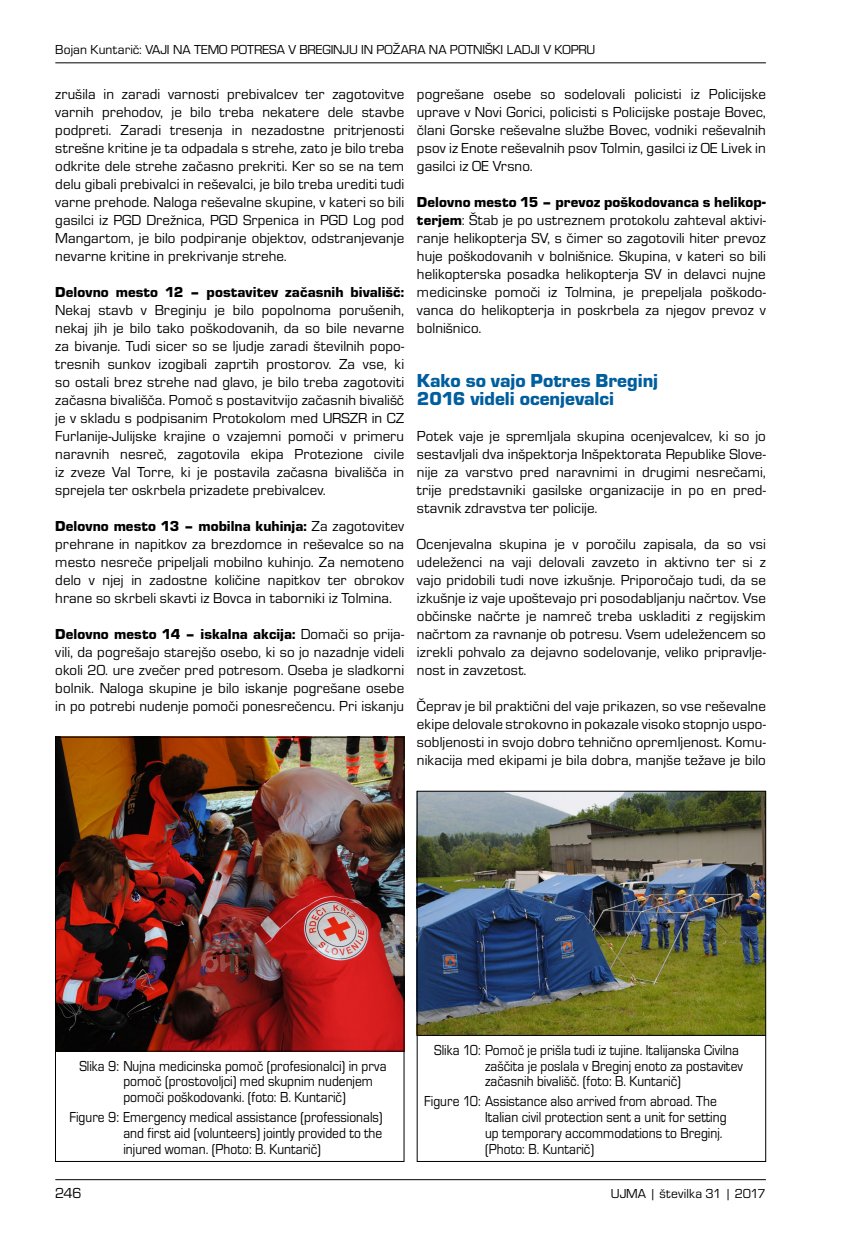
<style>
.page{position:relative;width:851px;height:1234px;background:#fff}
.page>*{position:absolute;margin:0;border:0;box-sizing:border-box;transform-origin:0 0}
.NASLOV_2{font:19.5px/18px "Eurostile TEE Blac";color:#005e9e}
.BODY{font:15px/18px "Eurostile TEE";letter-spacing:.005em;color:#000;text-align:justify}
.PODPIS_slika{font:15px/15.8px "Eurostile TEE";color:#000;scale:.9 1}
.PASICA{font:13.5px "Eurostile TEE";color:#000}
.s1{font-family:"Eurostile TEE Blac"}
</style>
<div class="page">
<hr style="left:55px;top:1178px;width:710px;height:1px;background:#000">
<hr style="left:55px;top:62px;width:710px;height:1px;background:#000">
<img style="left:419px;top:792px;width:344px;height:242px">
<img style="left:57px;top:738px;width:345px;height:312px">
<div style="left:417px;top:790px;width:348px;height:371px;border:1px solid #000"></div>
<hr style="left:417px;top:1034px;width:348px;height:1px;background:#000">
<div style="left:55px;top:736px;width:349px;height:425px;border:1px solid #000"></div>
<hr style="left:55px;top:1050px;width:349px;height:1px;background:#000">
<p class="PASICA" style="left:55px;top:42px;width:541px">Bojan Kuntarič: VAJI NA TEMO POTRESA V BREGINJU IN POŽARA NA POTNIŠKI LADJI V KOPRU</p>
<p class="BODY" style="left:55px;top:85px;width:350px">zrušila in zaradi varnosti prebivalcev ter zagotovitve varnih prehodov, je bilo treba nekatere dele stavbe podpreti. Zaradi tresenja in nezadostne pritrjenosti strešne kritine je ta odpadala s strehe, zato je bilo treba odkrite dele strehe začasno prekriti. Ker so se na tem delu gibali prebivalci in reševalci, je bilo treba urediti tudi varne prehode. Naloga reševalne skupine, v kateri so bili gasilci iz PGD Drežnica, PGD Srpenica in PGD Log pod Mangartom, je bilo podpiranje objektov, odstranjevanje nevarne kritine in prekrivanje strehe.</p>
<p class="BODY" style="left:55px;top:283px;width:350px"><span class="s1">Delovno mesto 12 – postavitev začasnih bivališč:<br></span>Nekaj stavb v Breginju je bilo popolnoma porušenih, nekaj jih je bilo tako poškodovanih, da so bile nevarne za bivanje. Tudi sicer so se ljudje zaradi številnih popo&shy;tresnih sunkov izogibali zaprtih prostorov. Za vse, ki so ostali brez strehe nad glavo, je bilo treba zagotoviti začasna bivališča. Pomoč s postavitvijo začasnih bivališč je v skladu s podpisanim Protokolom med URSZR in CZ Furlanije-Julijske krajine o vzajemni pomoči v primeru naravnih nesreč, zagotovila ekipa Protezione civile iz zveze Val Torre, ki je postavila začasna bivališča in sprejela ter oskrbela prizadete prebivalcev.</p>
<p class="BODY" style="left:55px;top:517px;width:350px"><span class="s1">Delovno mesto 13 – mobilna kuhinja:</span> Za zagotovitev prehrane in napitkov za brezdomce in reševalce so na mesto nesreče pripeljali mobilno kuhinjo. Za nemoteno delo v njej in zadostne količine napitkov ter obrokov hrane so skrbeli skavti iz Bovca in taborniki iz Tolmina.</p>
<p class="BODY" style="left:55px;top:625px;width:350px"><span class="s1">Delovno mesto 14 – iskalna akcija:</span> Domači so prija&shy;vili, da pogrešajo starejšo osebo, ki so jo nazadnje videli okoli 20. ure zvečer pred potresom. Oseba je sladkorni bolnik. Naloga skupine je bilo iskanje pogrešane osebe in po potrebi nudenje pomoči ponesrečencu. Pri iskanju</p>
<p class="BODY" style="left:417px;top:85px;width:350px">pogrešane osebe so sodelovali policisti iz Policijske uprave v Novi Gorici, policisti s Policijske postaje Bovec, člani Gorske reševalne službe Bovec, vodniki reševalnih psov iz Enote reševalnih psov Tolmin, gasilci iz OE Livek in gasilci iz OE Vrsno.</p>
<p class="BODY" style="left:417px;top:193px;width:350px"><span class="s1">Delovno mesto 15 – prevoz poškodovanca s helikop&shy;terjem</span>: Štab je po ustreznem protokolu zahteval aktivi&shy;ranje helikopterja SV, s čimer so zagotovili hiter prevoz huje poškodovanih v bolnišnice. Skupina, v kateri so bili helikopterska posadka helikopterja SV in delavci nujne medicinske pomoči iz Tolmina, je prepeljala poškodo&shy;vanca do helikopterja in poskrbela za njegov prevoz v bolnišnico.</p>
<p class="NASLOV_2" style="left:417px;top:372px;width:243px">Kako so vajo Potres Breginj<br>2016 videli ocenjevalci</p>
<p class="BODY" style="left:417px;top:427px;width:350px">Potek vaje je spremljala skupina ocenjevalcev, ki so jo sestavljali dva inšpektorja Inšpektorata Republike Slove&shy;nije za varstvo pred naravnimi in drugimi nesrečami, trije predstavniki gasilske organizacije in po en pred&shy;stavnik zdravstva ter policije.</p>
<p class="BODY" style="left:417px;top:535px;width:350px">Ocenjevalna skupina je v poročilu zapisala, da so vsi udeleženci na vaji delovali zavzeto in aktivno ter si z vajo pridobili tudi nove izkušnje. Priporočajo tudi, da se izkušnje iz vaje upoštevajo pri posodabljanju načrtov. Vse občinske načrte je namreč treba uskladiti z regijskim načrtom za ravnanje ob potresu. Vsem udeležencem so izrekli pohvalo za dejavno sodelovanje, veliko pripravlje&shy;nost in zavzetost.</p>
<p class="BODY" style="left:417px;top:697px;width:350px">Čeprav je bil praktični del vaje prikazen, so vse reševalne ekipe delovale strokovno in pokazale visoko stopnjo uspo&shy;sobljenosti in svojo dobro tehnično opremljenost. Komu&shy;nikacija med ekipami je bila dobra, manjše težave je bilo</p>
<p class="PODPIS_slika" style="left:123px;top:1057px;width:294px;text-indent:-44px">Slika 9: Nujna medicinska pomoč (profesionalci) in prva pomoč (prostovoljci) med skupnim nudenjem pomoči poškodovanki. (foto: B. Kuntarič)</p>
<p class="PODPIS_slika" style="left:123px;top:1109px;width:289px;text-align:justify;text-indent:-54px">Figure 9: Emergency medical assistance (professionals) and first aid (volunteers) jointly provided to the injured woman. (Photo: B. Kuntarič)</p>
<p class="PODPIS_slika" style="left:485px;top:1041px;width:288px;text-indent:-51px">Slika 10: Pomoč je prišla tudi iz tujine. Italijanska Civilna zaščita je poslala v Breginj enoto za postavitev začasnih bivališč. (foto: B. Kuntarič)</p>
<p class="PODPIS_slika" style="left:485px;top:1093px;width:270px;text-indent:-61px">Figure 10: Assistance also arrived from abroad. The Italian civil protection sent a unit for setting up temporary accommodations to Breginj. (Photo: B. Kuntarič)</p>
<p class="BODY" style="left:55px;top:1183px;width:28px">246</p>
<p class="PASICA" style="left:611px;top:1185px;width:156px">UJMA | številka 31 | 2017</p>
</div>
